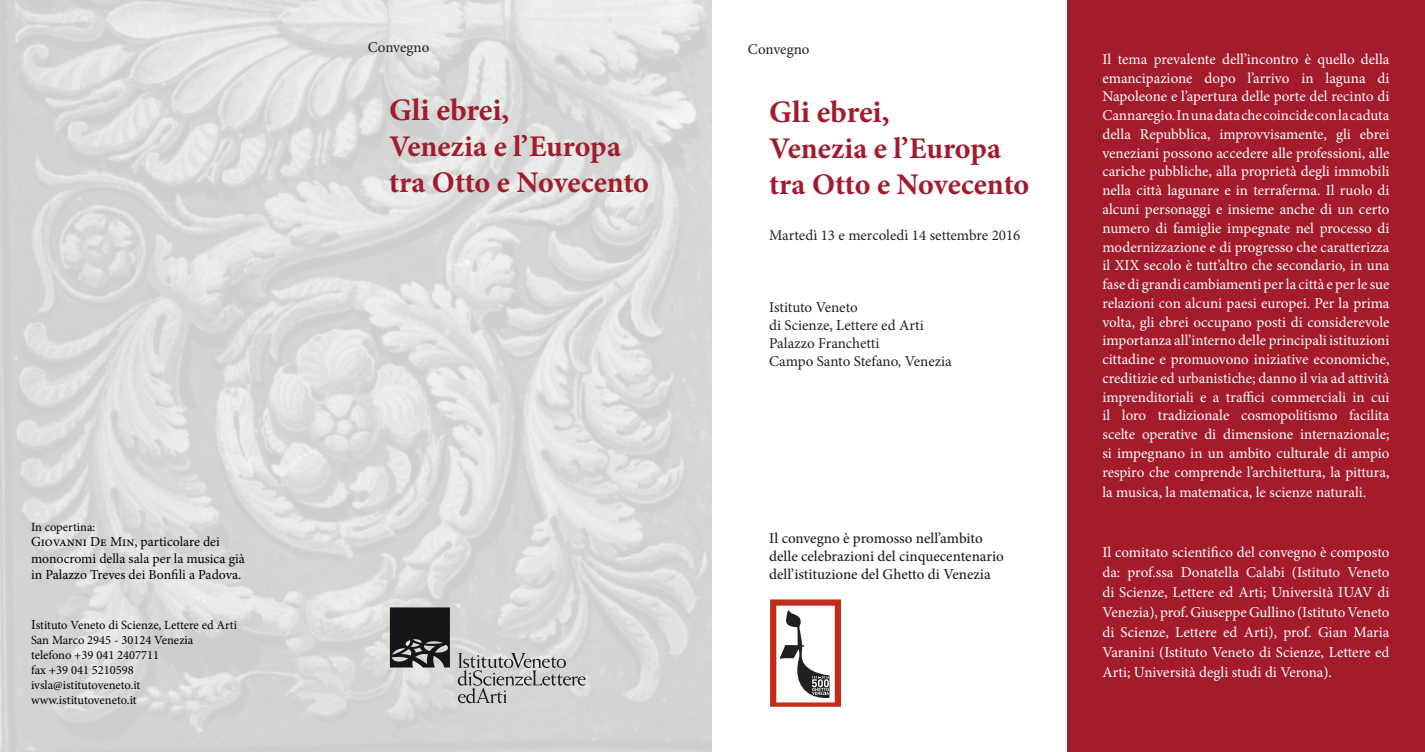
<style>
.page{position:relative;width:1425px;height:752px;background:#fff}
.page>*{position:absolute;margin:0;border:0;box-sizing:border-box;transform-origin:0 0}
.t1{font:700 31.25px "Minion Pro";letter-spacing:-.005em;color:#a21c2d}
.t2{font:700 30px/36px "Minion Pro";letter-spacing:-.005em;color:#a21c2d}
.t3{font:15px/18.8px "Minion Pro";letter-spacing:-.01em;color:#fff;text-align:justify}
.t4{font:15px/18px "Minion Pro";color:#231f20}
.t5{font:500 15px/18px "Minion Pro";color:#231f20}
.t6{font:13.75px/16.5px "Minion Pro";letter-spacing:-.005em;color:#000}
.t7{font:12.5px/15px "Minion Pro";color:#000}
.s1{font-size:13.75px}
</style>
<div class="page">
<div style="left:1067px;top:0;width:357px;height:751px;background:#a41b2c"></div>
<img style="left:0;top:0;width:712px;height:751px">
<svg style="left:390px;top:607px;width:60px;height:60px;background:#333035"></svg>
<svg style="left:458px;top:652px;width:127px;height:50px;background:#b8b9b9"></svg>
<svg style="left:770px;top:599px;width:71px;height:107px"></svg>
<p class="t7" style="left:31px;top:519px;width:66px">In copertina:</p>
<p class="t6" style="left:31px;top:533px;width:215px">Giovanni De Min, particolare dei monocromi della sala per la musica già in Palazzo Treves dei Bonfili a Padova.</p>
<p class="t7" style="left:31px;top:617px;width:208px"><span class="s1">I</span>stituto Veneto di Scienze, Lettere ed Arti<br>San Marco 2945 - 30124 Venezia<br>telefono +39 041 2407711<br>fax +39 041 5210598 ivsla@istitutoveneto.it www.istitutoveneto.it</p>
<p class="t4" style="left:368px;top:38px;width:63px">Convegno</p>
<h1 class="t1" style="left:389px;top:87px;width:122px">Gli ebrei,</h1>
<h2 class="t2" style="left:389px;top:127px;width:261px">Venezia e l’Europa tra Otto e Novecento</h2>
<p class="t4" style="left:748px;top:40px;width:63px">Convegno</p>
<h1 class="t1" style="left:769px;top:90px;width:122px">Gli ebrei,</h1>
<h2 class="t2" style="left:769px;top:130px;width:261px">Venezia e l’Europa tra Otto e Novecento</h2>
<p class="t4" style="left:769px;top:226px;width:253px">Martedì 13 e mercoledì 14 settembre 2016</p>
<p class="t4" style="left:769px;top:298px;width:184px">Istituto Veneto<br>di Scienze, Lettere ed Arti<br>Palazzo Franchetti<br>Campo Santo Stefano, Venezia</p>
<p class="t5" style="left:769px;top:529px;width:236px">Il convegno è promosso nell’ambito delle celebrazioni del cinquecentenario dell’istituzione del Ghetto di Venezia</p>
<p class="t3" style="left:1102px;top:50px;width:289px">Il tema prevalente dell’incontro è quello della emancipazione dopo l’arrivo in laguna di Napoleone e l’apertura delle porte del recinto di Cannaregio. In una data che coincide con la caduta della Repubblica, improvvisamente, gli ebrei veneziani possono accedere alle professioni, alle cariche pubbliche, alla proprietà degli immobili nella città lagunare e in terraferma. Il ruolo di alcuni personaggi e insieme anche di un certo numero di famiglie impegnate nel processo di modernizzazione e di progresso che caratterizza il XIX secolo è tutt’altro che secondario, in una fase di grandi cambiamenti per la città e per le sue relazioni con alcuni paesi europei. Per la prima volta, gli ebrei occupano posti di considerevole importanza all’interno delle principali istituzioni cittadine e promuovono iniziative economiche, creditizie ed urbanistiche; danno il via ad attività imprenditoriali e a traffici commerciali in cui il loro tradizionale cosmopolitismo facilita scelte operative di dimensione internazionale; si impegnano in un ambito culturale di ampio respiro che comprende l’architettura, la pittura, la musica, la matematica, le scienze naturali.</p>
<p class="t3" style="left:1102px;top:542px;width:289px;line-height:20px">Il comitato scientifico del convegno è composto da: prof.ssa Donatella Calabi (Istituto Veneto di Scienze, Lettere ed Arti; Università IUAV di Venezia), prof. Giuseppe Gullino (Istituto Veneto di Scienze, Lettere ed Arti), prof. Gian Maria Varanini (Istituto Veneto di Scienze, Lettere ed Arti; Università degli studi di Verona).</p>
</div>
